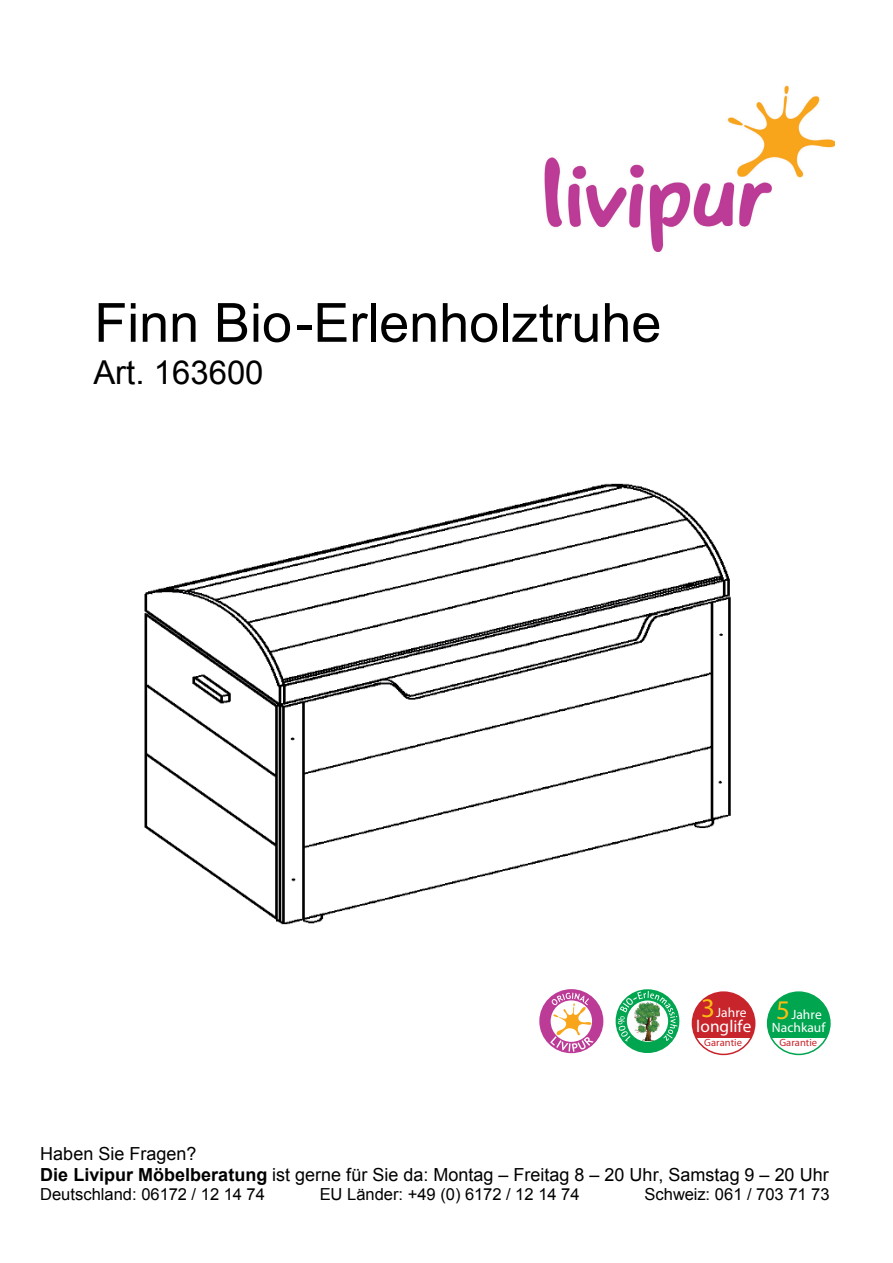
<style>
.page{position:relative;width:893px;height:1263px;background:#fff}
.page>*{position:absolute;margin:0;border:0;box-sizing:border-box;transform-origin:0 0}
.t1{font:54px "Arial";color:#000}
.t2{font:33px "Arial";color:#000}
.t3{font:18px/20.7px "Arial";color:#000}
.t4{font:800 17.25px "Agfa Rotis Sans Serif";letter-spacing:.005em;color:#fff}
.t5{font:16.5px "Arial";color:#000}
.t6{font:800 13.5px/13.5px "Agfa Rotis Sans Serif";letter-spacing:.005em;color:#fff;text-align:center}
.t7{font:800 10.5px "Agfa Rotis Sans Serif";letter-spacing:.005em;color:#c8242b}
.s1{font-size:27px;color:#fdbc12}
.s2{font-weight:700}
</style>
<div class="page">
<img style="left:144px;top:483px;width:587px;height:442px">
<div style="left:692px;top:992px;width:63px;height:62px;background:#c8242b;border-radius:50%"></div>
<div style="left:694px;top:1038px;width:60px;height:17px;background:#fff"></div>
<div style="left:692px;top:991px;width:63px;height:64px;border:2px solid #c8242b;border-radius:50%"></div>
<div style="left:768px;top:992px;width:62px;height:62px;background:#00a54f;border-radius:50%"></div>
<div style="left:769px;top:1038px;width:60px;height:17px;background:#fff"></div>
<div style="left:767px;top:991px;width:64px;height:64px;border:2px solid #00a54f;border-radius:50%"></div>
<div style="left:616px;top:989px;width:63px;height:64px;border:11px solid #00a54f;border-radius:50%"></div>
<svg style="left:618px;top:991px;width:59px;height:50px"></svg>
<div style="left:539px;top:989px;width:64px;height:64px;border:11px solid #bc3b96;border-radius:50%"></div>
<svg style="left:550px;top:993px;width:44px;height:59px"></svg>
<img style="left:544px;top:85px;width:290px;height:167px">
<h1 class="t1" style="left:94px;top:287px;width:569px">Finn Bio-Erlenholztruhe</h1>
<h2 class="t2" style="left:93px;top:351px;width:172px">Art. 163600</h2>
<p class="t6" style="left:701px;top:1005px;width:47px"><span class="s1">3</span>Jahre</p>
<p class="t4" style="left:696px;top:1015px;width:57px">longlife</p>
<p class="t7" style="left:704px;top:1036px;width:39px">Garantie</p>
<p class="t6" style="left:772px;top:1007px;width:55px"><span class="s1">5</span>Jahre<br>Nachkauf</p>
<p class="t7" style="left:779px;top:1036px;width:39px">Garantie</p>
<p class="t3" style="left:40px;top:1144px;width:790px">Haben Sie Fragen?<br><span class="s2">Die Livipur Möbelberatung</span> ist gerne für Sie da: Montag – Freitag 8 – 20 Uhr, Samstag 9 – 20 Uhr</p>
<p class="t5" style="left:40px;top:1184px;width:226px">Deutschland: 06172 / 12 14 74</p>
<p class="t5" style="left:320px;top:1184px;width:261px">EU Länder: +49 (0) 6172 / 12 14 74</p>
<p class="t5" style="left:645px;top:1184px;width:187px">Schweiz: 061 / 703 71 73</p>
</div>
